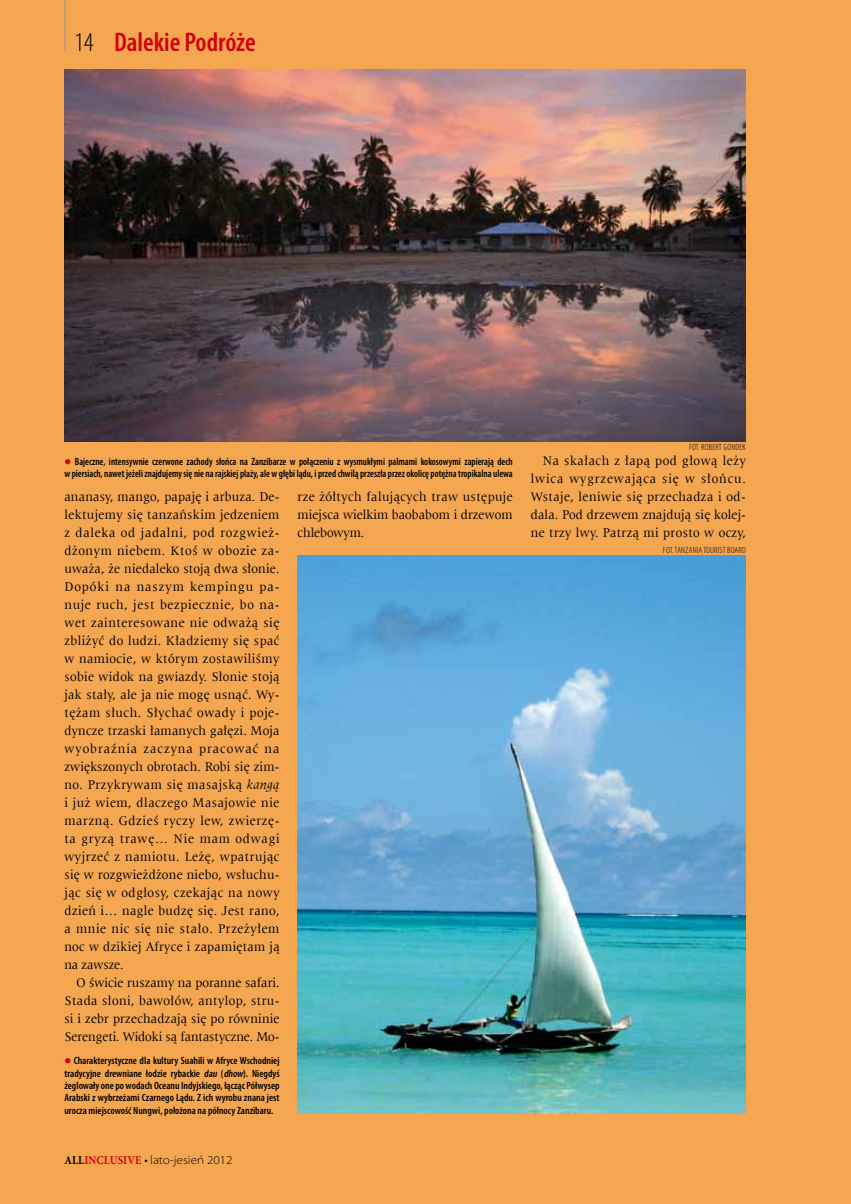
<style>
.page{position:relative;width:851px;height:1204px;background:#fff}
.page>*{position:absolute;margin:0;border:0;box-sizing:border-box;transform-origin:0 0}
.t1{font:600 condensed 27px "Myriad Pro";color:#d1010e}
.t2{font:13.5px/18px "Latin 725 EU";letter-spacing:.01em;color:#000;text-align:justify;scale:.95 1}
.t3{font:300 semi-expanded 12px "Myriad Pro";color:#000}
.t4{font:600 condensed 10.5px/12.3px "Myriad Pro";color:#000;text-align:justify}
.t5{font:600 condensed 10.5px/12.3px "Myriad Pro";color:#000;scale:.93 1}
.t6{font:300 condensed 9px "Myriad Pro";letter-spacing:.02em;color:#000}
.s1{font-weight:300;color:#000}
.s2{color:#d1010e}
.s3{font-style:italic}
.s4{font-family:"Minion Pro";font-weight:700;font-stretch:normal}
.s5{font-family:"Minion Pro";font-weight:700;font-stretch:normal;color:#d1010e}
.s6{font-weight:400;font-stretch:normal}
</style>
<div class="page">
<div style="left:0;top:0;width:850px;height:1203px;background:#f4a651"></div>
<img style="left:297px;top:555px;width:448px;height:558px">
<img style="left:64px;top:70px;width:681px;height:371px">
<hr style="left:64px;top:0;width:2px;height:51px;background:#98989c">
<h1 class="t1" style="left:74px;top:25px;width:183px"><span class="s1">14</span> Dalekie Podróże</h1>
<p class="t5" style="left:64px;top:455px;width:483px"><span class="s2">●</span> Bajeczne, intensywnie czerwone zachody słońca na Zanzibarze w połączeniu z wysmukłymi palmami kokosowymi zapierają dech w piersiach, nawet jeżeli znajdujemy się nie na rajskiej plaży, ale w głębi lądu, i przed chwilą przeszła przez okolicę potężna tropikalna ulewa</p>
<p class="t2" style="left:64px;top:486px;width:228px">ananasy, mango, papaję i arbuza. De&shy;lektujemy się tanzańskim jedzeniem z daleka od jadalni, pod rozgwież&shy;dżonym niebem. Ktoś w obozie za&shy;uważa, że niedaleko stoją dwa słonie.<br>Dopóki na naszym kempingu pa&shy;nuje ruch, jest bezpiecznie, bo na&shy;wet zainteresowane nie odważą się zbliżyć do ludzi. Kładziemy się spać w namiocie, w którym zostawiliśmy sobie widok na gwiazdy. Słonie stoją jak stały, ale ja nie mogę usnąć. Wy&shy;tężam słuch. Słychać owady i poje&shy;dyncze trzaski łamanych gałęzi. Moja wyobraźnia zaczyna pracować na zwiększonych obrotach. Robi się zim&shy;no. Przykrywam się masajską <span class="s3">kangą </span>i już wiem, dlaczego Masajowie nie marzną. Gdzieś ryczy lew, zwierzę&shy;ta gryzą trawę… Nie mam odwagi wyjrzeć z namiotu. Leżę, wpatrując się w rozgwieżdżone niebo, wsłuchu&shy;jąc się w odgłosy, czekając na nowy dzień i… nagle budzę się. Jest rano, a mnie nic się nie stało. Przeżyłem noc w dzikiej Afryce i zapamiętam ją na zawsze.</p>
<p class="t2" style="left:64px;top:972px;width:228px;text-indent:12px">O świcie ruszamy na poranne safari.<br>Stada słoni, bawołów, antylop, stru&shy;si i zebr przechadzają się po równinie Serengeti. Widoki są fantastyczne. Mo-</p>
<p class="t4" style="left:64px;top:1054px;width:217px"><span class="s2">●</span> Charakterystyczne dla kultury Suahili w Afryce Wschodniej tradycyjne drewniane łodzie rybackie <span class="s3">dau</span> (<span class="s3">dhow</span>). Niegdyś żeglowały one po wodach Oceanu Indyjskiego, łącząc Półwysep Arabski z wybrzeżami Czarnego Lądu. Z ich wyrobu znana jest urocza miejscowość Nungwi, położona na północy Zanzibaru.</p>
<p class="t3" style="left:64px;top:1152px;width:169px"><span class="s4">ALL</span><span class="s5">INCLUSIVE</span> <span class="s6">•</span> lato-jesień 2012</p>
<p class="t2" style="left:297px;top:486px;width:228px">rze żółtych falujących traw ustępuje miejsca wielkim baobabom i drzewom chlebowym.</p>
<p class="t6" style="left:689px;top:441px;width:58px">FOT. ROBERT GONDEK</p>
<p class="t2" style="left:530px;top:450px;width:228px;text-indent:12px">Na skałach z łapą pod głową leży lwica wygrzewająca się w słońcu.<br>Wstaje, leniwie się przechadza i od&shy;dala. Pod drzewem znajdują się kolej&shy;ne trzy lwy. Patrzą mi prosto w oczy,</p>
<p class="t6" style="left:663px;top:544px;width:84px">FOT. TANZANIA TOURIST BOARD</p>
</div>
